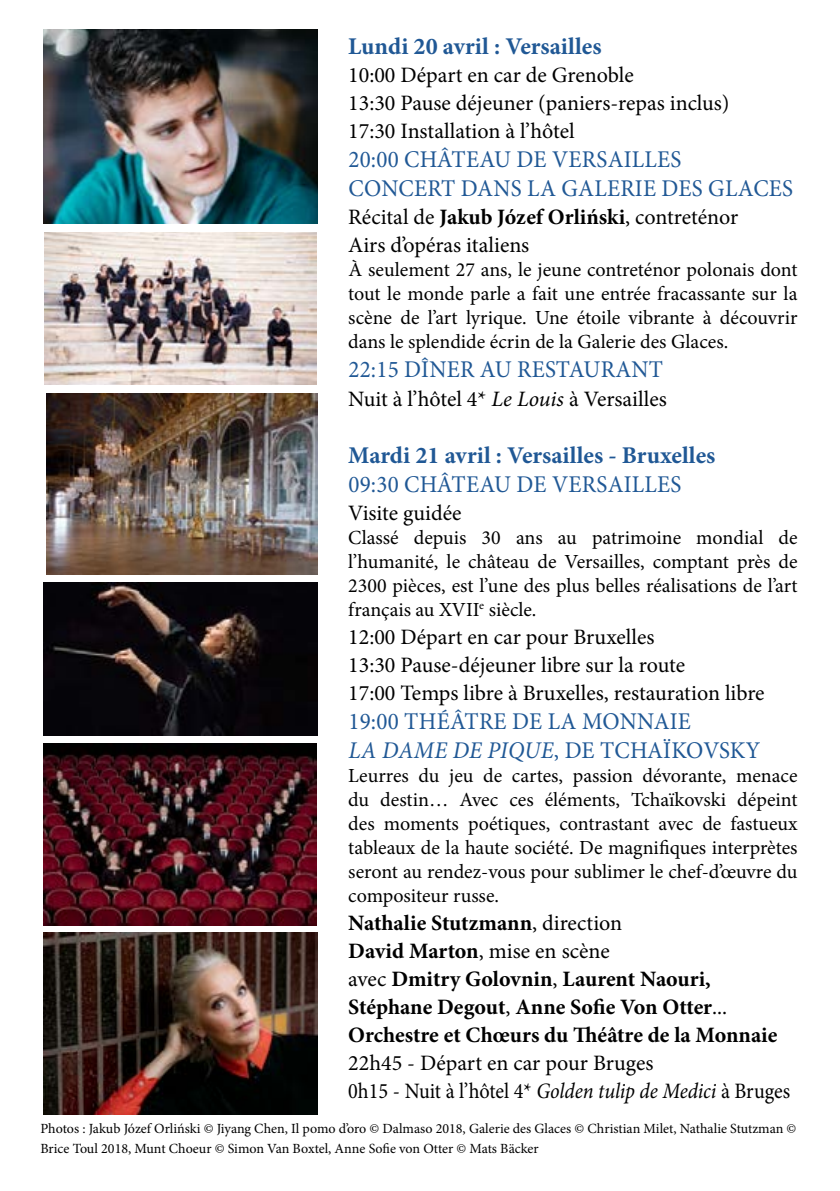
<style>
.page{position:relative;width:840px;height:1191px;background:#fff}
.page>*{position:absolute;margin:0;border:0;box-sizing:border-box;transform-origin:0 0}
.t1{font:24px/28.8px "Minion Pro";letter-spacing:.01em;color:#205895;scale:.96 1}
.t2{font:700 24px "Minion Pro";color:#205895}
.t3{font:22px/28px "Minion Pro";color:#000}
.t4{font:700 22px/28px "Minion Pro";color:#000}
.t5{font:20px/24px "Minion Pro";color:#000;text-align:justify}
.t6{font:14px/20px "Minion Pro";color:#000}
.s1{font-weight:700}
.s2{font-style:italic}
.s3{font-weight:400}
</style>
<div class="page">
<img style="left:45px;top:233px;width:272px;height:152px">
<img style="left:44px;top:582px;width:274px;height:153px">
<img style="left:43px;top:743px;width:273px;height:182px">
<img style="left:43px;top:933px;width:275px;height:181px">
<img style="left:43px;top:30px;width:275px;height:194px">
<img style="left:46px;top:393px;width:272px;height:181px">
<p class="t2" style="left:348px;top:30px;width:255px">Lundi 20 avril : Versailles</p>
<p class="t3" style="left:348px;top:61px;width:382px">10:00 Départ en car de Grenoble<br>13:30 Pause déjeuner (paniers-repas inclus)<br>17:30 Installation à l’hôtel</p>
<p class="t1" style="left:348px;top:145px;width:464px">20:00 CHÂTEAU DE VERSAILLES<br>CONCERT DANS LA GALERIE DES GLACES</p>
<p class="t3" style="left:348px;top:203px;width:391px">Récital de <span class="s1">Jakub Józef Orliński</span>, contreténor<br>Airs d’opéras italiens</p>
<p class="t5" style="left:348px;top:257px;width:450px">À seulement 27 ans, le jeune contreténor polonais dont tout le monde parle a fait une entrée fracassante sur la scène de l’art lyrique. Une étoile vibrante à découvrir dans le splendide écrin de la Galerie des Glaces.</p>
<p class="t1" style="left:348px;top:355px;width:329px">22:15 DÎNER AU RESTAURANT</p>
<p class="t3" style="left:348px;top:384px;width:320px">Nuit à l’hôtel 4* <span class="s2">Le Louis</span> à Versailles</p>
<p class="t2" style="left:348px;top:438px;width:368px">Mardi 21 avril : Versailles - Bruxelles</p>
<p class="t1" style="left:348px;top:470px;width:348px">09:30 CHÂTEAU DE VERSAILLES</p>
<p class="t3" style="left:348px;top:499px;width:115px">Visite guidée</p>
<p class="t5" style="left:348px;top:525px;width:450px">Classé depuis 30 ans au patrimoine mondial de l’humanité, le château de Versailles, comptant près de 2300 pièces, est l’une des plus belles réalisations de l’art français au XVII<sup>e</sup> siècle.</p>
<p class="t3" style="left:348px;top:623px;width:417px">12:00 Départ en car pour Bruxelles<br>13:30 Pause-déjeuner libre sur la route<br>17:00 Temps libre à Bruxelles, restauration libre</p>
<p class="t1" style="left:348px;top:707px;width:430px">19:00 THÉÂTRE DE LA MONNAIE<br><span class="s2">LA DAME DE PIQUE</span>, DE TCHAÏKOVSKY</p>
<p class="t5" style="left:348px;top:763px;width:450px">Leurres du jeu de cartes, passion dévorante, menace du destin… Avec ces éléments, Tchaïkovski dépeint des moments poétiques, contrastant avec de fastueux tableaux de la haute société. De magnifiques interprètes seront au rendez-vous pour sublimer le chef-d’œuvre du compositeur russe.</p>
<p class="t4" style="left:348px;top:908px;width:430px">Nathalie Stutzmann<span class="s3">, direction<br></span>David Marton<span class="s3">, mise en scène<br>avec</span> Dmitry Golovnin<span class="s3">,</span> Laurent Naouri, Stéphane Degout<span class="s3">,</span> Anne Sofie Von Otter<span class="s3">...<br></span>Orchestre et Chœurs du Théâtre de la Monnaie</p>
<p class="t3" style="left:348px;top:1048px;width:443px">22h45 - Départ en car pour Bruges<br>0h15 - Nuit à l’hôtel 4* <span class="s2">Golden tulip de Medici</span> à Bruges</p>
<p class="t6" style="left:40px;top:1119px;width:757px">Photos : Jakub Józef Orliński © Jiyang Chen, Il pomo d’oro © Dalmaso 2018, Galerie des Glaces © Christian Milet, Nathalie Stutzman ©<br>Brice Toul 2018, Munt Choeur © Simon Van Boxtel, Anne Sofie von Otter © Mats Bäcker</p>
</div>
